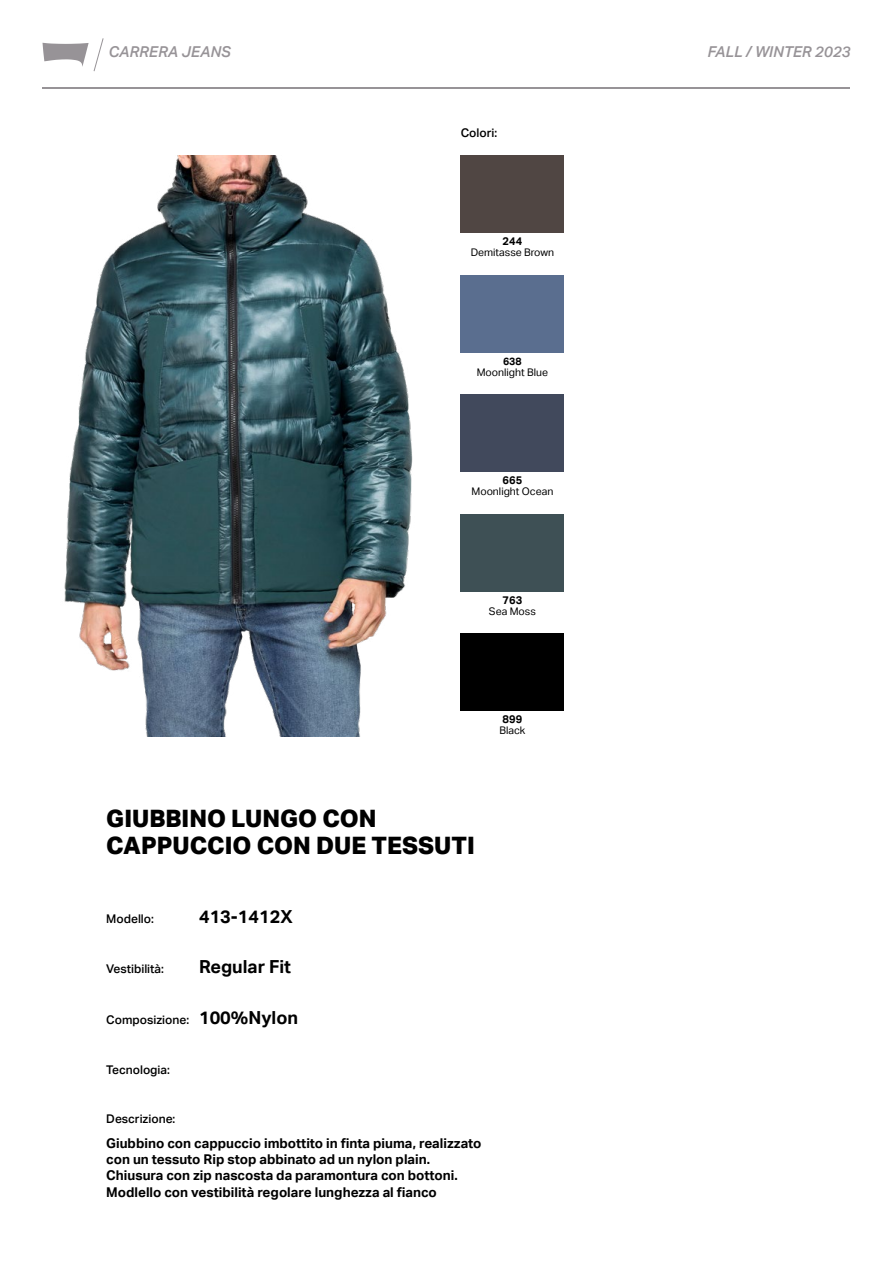
<style>
.page{position:relative;width:893px;height:1263px;background:#fff}
.page>*{position:absolute;margin:0;border:0;box-sizing:border-box;transform-origin:0 0}
.t1{font:800 24px/27px "Aktiv Grotesk";color:#000}
.t2{font:700 18px "Aktiv Grotesk";color:#000}
.t3{font:italic 500 15px "Aktiv Grotesk";color:#979397}
.t4{font:700 13.5px/16.2px "Aktiv Grotesk";color:#000}
.t5{font:500 12px "Aktiv Grotesk";color:#000}
.t6{font:700 11.1px "Aktiv Grotesk";color:#000}
.t7{font:10.5px "Aktiv Grotesk";color:#000}
.t8{font:700 10.5px "Aktiv Grotesk";color:#000}
</style>
<div class="page">
<svg style="left:43px;top:38px;width:61px;height:34px"></svg>
<hr style="left:43px;top:88px;width:807px;height:1px;background:#979397">
<div style="left:461px;top:394px;width:103px;height:78px;background:#41495c"></div>
<div style="left:461px;top:514px;width:103px;height:77px;background:#3e5055"></div>
<img style="left:64px;top:156px;width:349px;height:580px">
<div style="left:461px;top:155px;width:103px;height:78px;background:#504643"></div>
<div style="left:461px;top:275px;width:103px;height:77px;background:#5a6e8f"></div>
<div style="left:461px;top:633px;width:103px;height:78px;background:#000"></div>
<p class="t3" style="left:109px;top:44px;width:124px">CARRERA JEANS</p>
<p class="t3" style="left:707px;top:44px;width:145px">FALL / WINTER 2023</p>
<p class="t5" style="left:461px;top:126px;width:38px">Colori:</p>
<p class="t6" style="left:503px;top:235px;width:21px">244</p>
<p class="t7" style="left:471px;top:247px;width:85px">Demitasse Brown</p>
<p class="t8" style="left:503px;top:355px;width:20px">638</p>
<p class="t7" style="left:477px;top:366px;width:73px">Moonlight Blue</p>
<p class="t6" style="left:503px;top:474px;width:21px">665</p>
<p class="t7" style="left:471px;top:486px;width:83px">Moonlight Ocean</p>
<p class="t6" style="left:503px;top:593px;width:21px">763</p>
<p class="t7" style="left:489px;top:605px;width:48px">Sea Moss</p>
<p class="t6" style="left:503px;top:713px;width:21px">899</p>
<p class="t7" style="left:499px;top:724px;width:28px">Black</p>
<h1 class="t1" style="left:106px;top:805px;width:370px">GIUBBINO LUNGO CON<br>CAPPUCCIO CON DUE TESSUTI</h1>
<p class="t5" style="left:106px;top:912px;width:49px">Modello:</p>
<p class="t5" style="left:106px;top:962px;width:59px">Vestibilità:</p>
<p class="t5" style="left:106px;top:1012px;width:84px">Composizione:</p>
<p class="t5" style="left:106px;top:1063px;width:65px">Tecnologia:</p>
<p class="t5" style="left:106px;top:1112px;width:71px">Descrizione:</p>
<h2 class="t2" style="left:199px;top:906px;width:95px">413-1412X</h2>
<h2 class="t2" style="left:199px;top:957px;width:93px">Regular Fit</h2>
<h2 class="t2" style="left:199px;top:1007px;width:101px">100%Nylon</h2>
<p class="t4" style="left:106px;top:1135px;width:377px">Giubbino con cappuccio imbottito in finta piuma, realizzato con un tessuto Rip stop abbinato ad un nylon plain.<br>Chiusura con zip nascosta da paramontura con bottoni.<br>Modlello con vestibilità regolare lunghezza al fianco</p>
</div>
